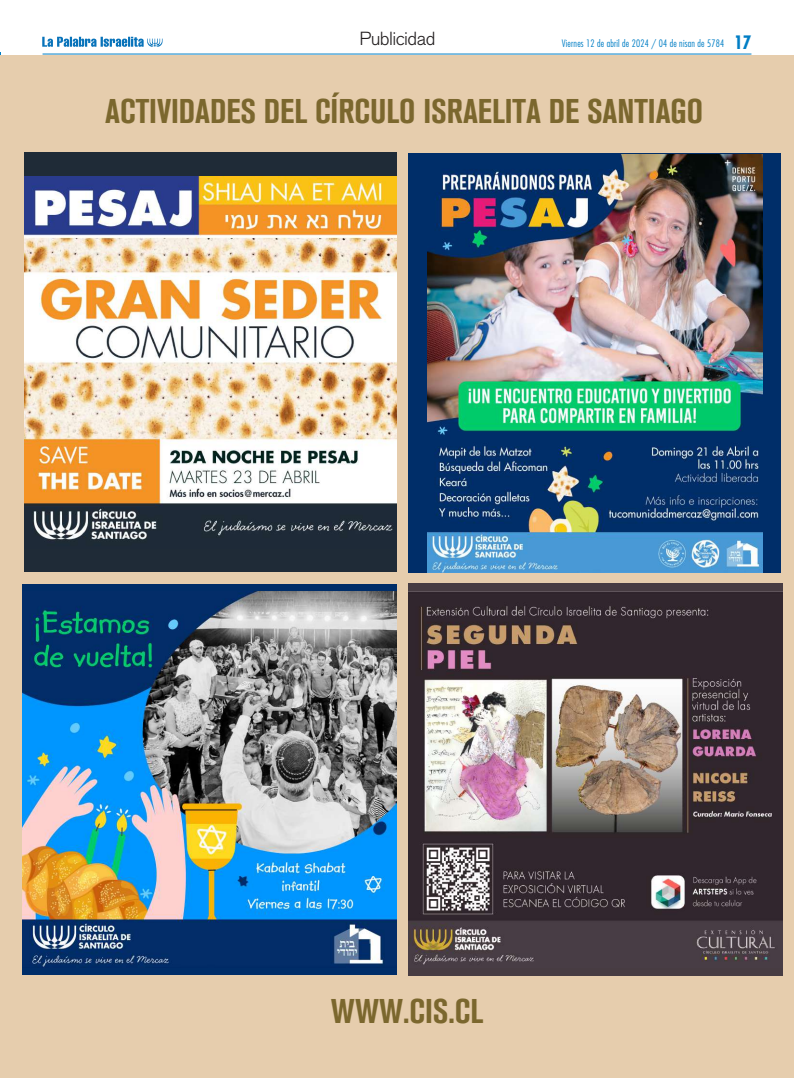
<style>
.page{position:relative;width:794px;height:1078px;background:#fff}
.page>*{position:absolute;margin:0;border:0;box-sizing:border-box;transform-origin:0 0}
.t1{font:700 condensed 34px "Akzidenz Grotesk BQ";color:#7b672e}
.t2{font:300 18.8px "Akzidenz Grotesk BQ";letter-spacing:-.03em;color:#231f20}
.t3{font:300 condensed 10px "Futura Std";letter-spacing:.02em;color:#007ec5}
.s1{font-weight:700;font-size:18px}
</style>
<div class="page">
<hr style="left:0;top:52px;width:1px;height:1025px;background:#007ec5">
<div style="left:0;top:55px;width:794px;height:1022px;background:#e6cdad"></div>
<div style="left:24px;top:152px;width:372px;height:419px;background:#1f2b37"></div>
<img style="left:24px;top:176px;width:372px;height:364px">
<div style="left:23px;top:584px;width:374px;height:390px;background:#002d68"></div>
<img style="left:23px;top:591px;width:374px;height:376px">
<div style="left:408px;top:583px;width:374px;height:392px;background:#473c42"></div>
<img style="left:408px;top:591px;width:374px;height:374px">
<div style="left:408px;top:153px;width:372px;height:420px;background:#002e69"></div>
<img style="left:427px;top:154px;width:335px;height:418px">
<hr style="left:43px;top:53px;width:708px;height:1px;background:#007ec5">
<svg style="left:42px;top:37px;width:120px;height:10px"></svg>
<p class="t2" style="left:359px;top:28px;width:77px">Publicidad</p>
<p class="t3" style="left:562px;top:37px;width:191px">Viernes 12 de abril de 2024 / 04 de nisan de 5784 <span class="s1">17</span></p>
<p class="t1" style="left:105px;top:92px;width:599px">ACTIVIDADES DEL CÍRCULO ISRAELITA DE SANTIAGO</p>
<p class="t1" style="left:331px;top:991px;width:154px">WWW.CIS.CL</p>
</div>
